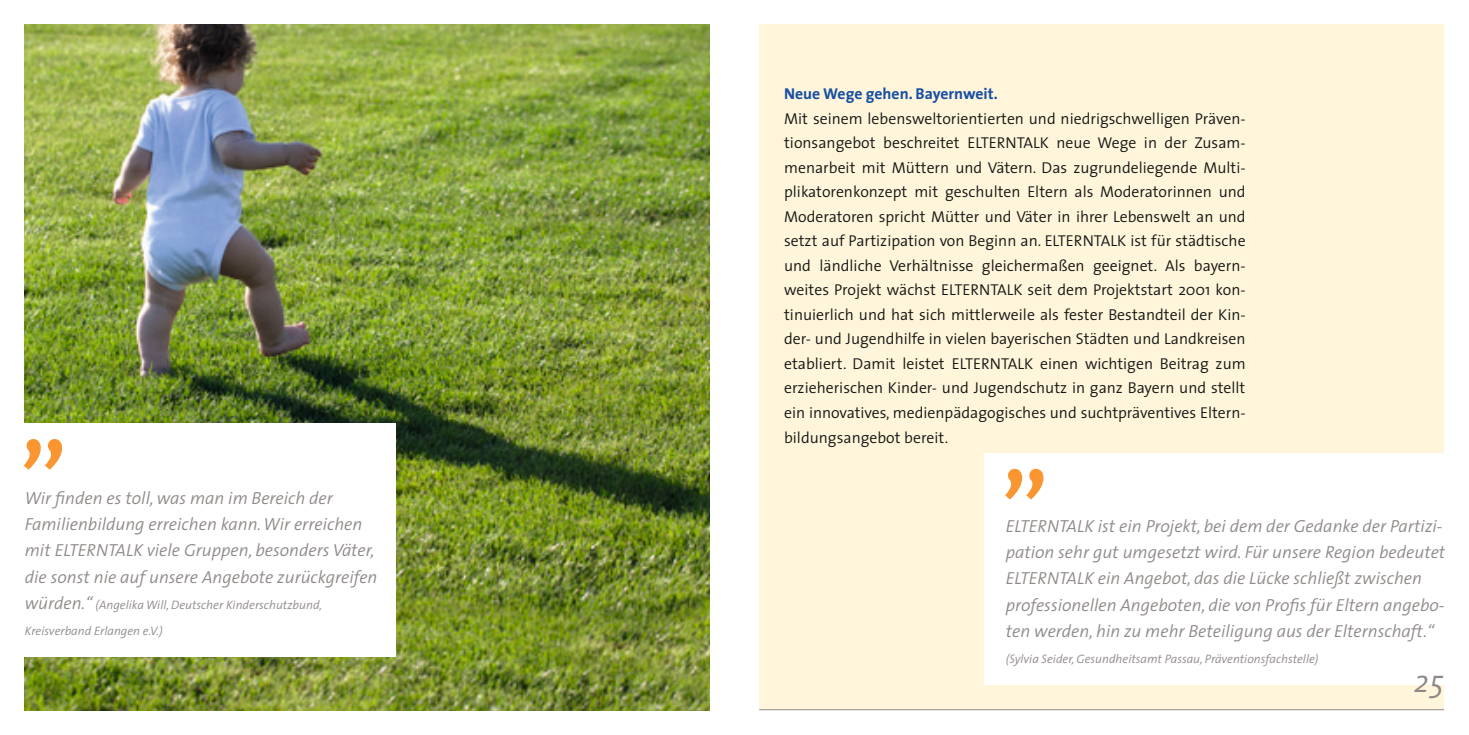
<style>
.page{position:relative;width:1469px;height:735px;background:#fff}
.page>*{position:absolute;margin:0;border:0;box-sizing:border-box;transform-origin:0 0}
.t1{font:600 105px "The Sans";color:#f99632}
.t2{font:italic 300 31.5px "The Sans";color:#8f8a88}
.t3{font:italic 300 17.5px/26.2px "The Sans";color:#8f8a88}
.t4{font:300 15.75px/24.5px "The Sans";color:#131413;text-align:justify}
.t5{font:700 15.75px "The Sans";color:#154ea3}
.t6{font:italic 300 12.25px/26.2px "The Sans";color:#8f8a88}
.s1{font-size:17.5px}
</style>
<div class="page">
<div style="left:759px;top:25px;width:685px;height:684px;background:#fff5da"></div>
<img style="left:25px;top:25px;width:684px;height:684px">
<div style="left:0;top:423px;width:395px;height:233px;background:#fff"></div>
<div style="left:984px;top:452px;width:460px;height:231px;background:#fff"></div>
<hr style="left:759px;top:708px;width:685px;height:1px;background:#8f8a88">
<h1 class="t1" style="left:20px;top:329px;width:49px">„</h1>
<p class="t3" style="left:25px;top:484px;width:354px">Wir finden es toll, was man im Bereich der Familienbildung erreichen kann. Wir erreichen mit ELTERNTALK viele Gruppen, besonders Väter, die sonst nie auf unsere Angebote zurückgreifen</p>
<p class="t6" style="left:25px;top:591px;width:299px"><span class="s1">würden.“</span> (Angelika Will, Deutscher Kinderschutzbund,<br>Kreisverband Erlangen e.V.)</p>
<p class="t5" style="left:784px;top:80px;width:215px">Neue Wege gehen. Bayernweit.</p>
<p class="t4" style="left:784px;top:105px;width:463px">Mit seinem lebensweltorientierten und niedrigschwelligen Präven&shy;tionsangebot beschreitet ELTERNTALK neue Wege in der Zusam&shy;menarbeit mit Müttern und Vätern. Das zugrundeliegende Multi&shy;plikatorenkonzept mit geschulten Eltern als Moderatorinnen und Moderatoren spricht Mütter und Väter in ihrer Lebenswelt an und setzt auf Partizipation von Beginn an. ELTERNTALK ist für städtische und ländliche Verhältnisse gleichermaßen geeignet. Als bayern&shy;weites Projekt wächst ELTERNTALK seit dem Projektstart 2001 kon&shy;tinuierlich und hat sich mittlerweile als fester Bestandteil der Kin&shy;der- und Jugendhilfe in vielen bayerischen Städten und Landkreisen etabliert. Damit leistet ELTERNTALK einen wichtigen Beitrag zum erzieherischen Kinder- und Jugendschutz in ganz Bayern und stellt ein innovatives, medienpädagogisches und suchtpräventives Eltern&shy;bildungsangebot bereit.</p>
<h1 class="t1" style="left:1001px;top:359px;width:49px">„</h1>
<p class="t3" style="left:1005px;top:512px;width:441px">ELTERNTALK ist ein Projekt, bei dem der Gedanke der Partizi&shy;pation sehr gut umgesetzt wird. Für unsere Region bedeutet ELTERNTALK ein Angebot, das die Lücke schließt zwischen professionellen Angeboten, die von Profis für Eltern angebo&shy;ten werden, hin zu mehr Beteiligung aus der Elternschaft.“</p>
<p class="t6" style="left:1005px;top:645px;width:314px">(Sylvia Seider, Gesundheitsamt Passau, Präventionsfachstelle)</p>
<h2 class="t2" style="left:1414px;top:655px;width:31px">25</h2>
</div>
